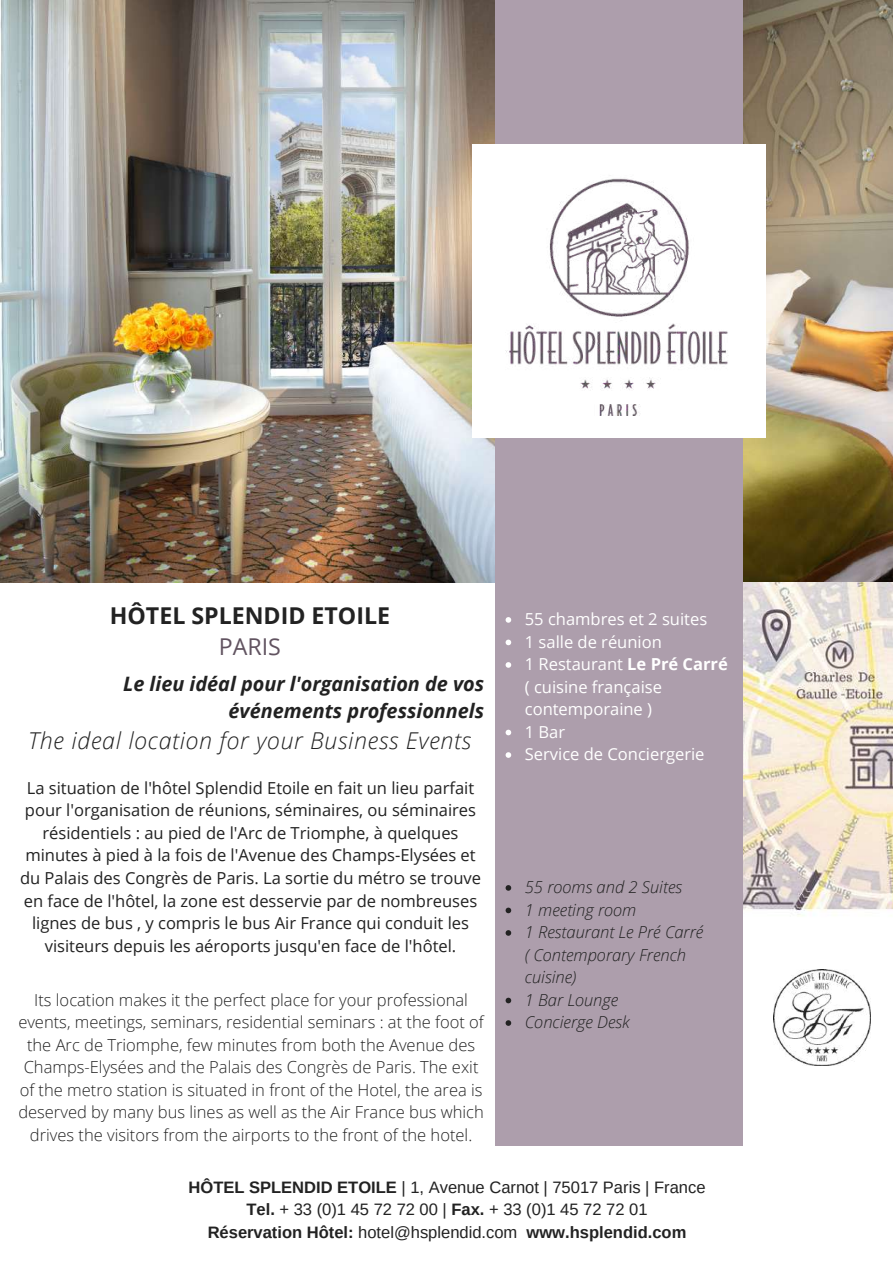
<style>
.page{position:relative;width:893px;height:1263px;background:#fff}
.page>*{position:absolute;margin:0;border:0;box-sizing:border-box;transform-origin:0 0}
.t1{font:italic 300 23.25px "Open Sans";letter-spacing:.03em;color:#222}
.t2{font:700 23.25px "Open Sans";color:#222}
.t3{font:23.25px "Open Sans";color:#615360}
.t4{font:italic 700 19.8px/27px "Open Sans";color:#222;text-align:right}
.t5{font:16.5px/22.5px "Open Sans";color:#222;text-align:center}
.t6{font:300 16.5px/22.5px "Open Sans";color:#222;text-align:center}
.t7{font:16.5px/22.5px "Arimo";color:#222;text-align:center}
.t8{font:16.5px/22.5px "Open Sans";color:#fff}
.t9{font:italic 300 16.5px/22.5px "Open Sans";color:#222}
.s1{font-weight:700}
</style>
<div class="page">
<img style="left:0;top:0;width:893px;height:582px">
<img style="left:743px;top:582px;width:150px;height:334px">
<div style="left:495px;top:0;width:248px;height:1145px;background:#ad9eac"></div>
<div style="left:472px;top:144px;width:294px;height:294px;background:#fff"></div>
<img style="left:452px;top:168px;width:334px;height:247px">
<svg style="left:506px;top:617px;width:5px;height:6px"></svg>
<svg style="left:506px;top:640px;width:5px;height:5px"></svg>
<svg style="left:506px;top:662px;width:5px;height:6px"></svg>
<svg style="left:506px;top:730px;width:5px;height:5px"></svg>
<svg style="left:506px;top:752px;width:5px;height:6px"></svg>
<svg style="left:506px;top:885px;width:5px;height:6px"></svg>
<svg style="left:506px;top:908px;width:5px;height:5px"></svg>
<svg style="left:506px;top:930px;width:5px;height:6px"></svg>
<svg style="left:506px;top:998px;width:5px;height:5px"></svg>
<svg style="left:506px;top:1020px;width:5px;height:6px"></svg>
<img style="left:774px;top:969px;width:96px;height:96px">
<h1 class="t2" style="left:110px;top:599px;width:282px">HÔTEL SPLENDID ETOILE</h1>
<h1 class="t3" style="left:219px;top:630px;width:64px">PARIS</h1>
<p class="t4" style="left:123px;top:670px;width:363px">Le lieu idéal pour l'organisation de vos événements professionnels</p>
<h1 class="t1" style="left:28px;top:724px;width:445px">The ideal location for your Business Events</h1>
<p class="t8" style="left:525px;top:607px;width:205px">55 chambres et 2 suites<br>1 salle de réunion<br>1 Restaurant <span class="s1">Le Pré Carré </span>( cuisine française contemporaine )<br>1 Bar<br>Service de Conciergerie</p>
<p class="t5" style="left:20px;top:776px;width:462px">La situation de l'hôtel Splendid Etoile en fait un lieu parfait pour l'organisation de réunions, séminaires, ou séminaires résidentiels : au pied de l'Arc de Triomphe, à quelques minutes à pied à la fois de l'Avenue des Champs-Elysées et du Palais des Congrès de Paris. La sortie du métro se trouve en face de l'hôtel, la zone est desservie par de nombreuses lignes de bus , y compris le bus Air France qui conduit les visiteurs depuis les aéroports jusqu'en face de l'hôtel.</p>
<p class="t6" style="left:18px;top:988px;width:467px">Its location makes it the perfect place for your professional events, meetings, seminars, residential seminars : at the foot of the Arc de Triomphe, few minutes from both the Avenue des Champs-Elysées and the Palais des Congrès de Paris. The exit of the metro station is situated in front of the Hotel, the area is deserved by many bus lines as well as the Air France bus which drives the visitors from the airports to the front of the hotel.</p>
<p class="t7" style="left:189px;top:1175px;width:518px"><span class="s1">HÔTEL SPLENDID ETOILE</span> | 1, Avenue Carnot | 75017 Paris | France<br><span class="s1">Tel.</span> + 33 (0)1 45 72 72 00 | <span class="s1">Fax.</span> + 33 (0)1 45 72 72 01<br><span class="s1">Réservation Hôtel:</span> hotel@hsplendid.com <span class="s1">www.hsplendid.com</span></p>
<p class="t9" style="left:525px;top:875px;width:180px">55 rooms and 2 Suites<br>1 meeting room<br>1 Restaurant Le Pré Carré ( Contemporary French cuisine)<br>1 Bar Lounge<br>Concierge Desk</p>
</div>
